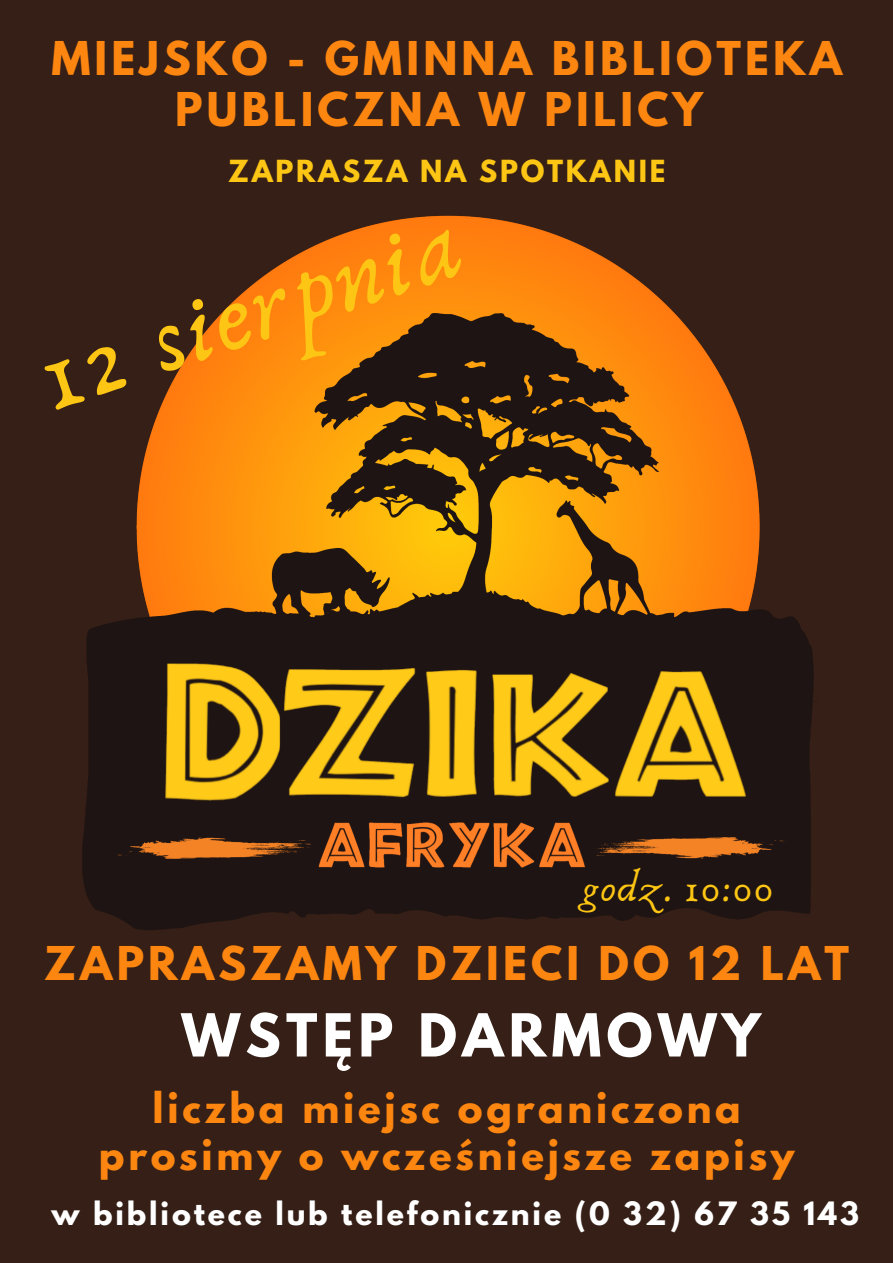
<style>
.page{position:relative;width:893px;height:1263px;background:#351f16}
.page>*{position:absolute;margin:0;border:0;box-sizing:border-box;transform-origin:0 0}
.t1{font:105.07px "Anaktoria";color:#fdc514}
.t2{font:700 52.5px "League Spartan";letter-spacing:.1em;color:#fff}
.t3{font:700 41.25px/51.2px "League Spartan";letter-spacing:.1em;color:#fd8611;text-align:center}
.t4{font:39.08px "Anaktoria";letter-spacing:.025em;color:#fdc514}
.t5{font:700 37.5px/46.7px "League Spartan";letter-spacing:.1em;color:#fd8611;text-align:center}
.t6{font:700 28.5px "League Spartan";letter-spacing:.1em;color:#fff}
.t7{font:700 27px "League Spartan";letter-spacing:.1em;color:#fdc514}
</style>
<div class="page">
<img style="left:82px;top:215px;width:732px;height:715px">
<p class="t3" style="left:51px;top:38px;width:792px">MIEJSKO - GMINNA BIBLIOTEKA<br>PUBLICZNA W PILICY</p>
<p class="t7" style="left:228px;top:158px;width:439px">ZAPRASZA NA SPOTKANIE</p>
<h1 class="t1" style="left:20px;top:317px;width:443px;rotate:-18deg">12 sierpnia</h1>
<p class="t4" style="left:583px;top:864px;width:192px">godz. 10:00</p>
<p class="t3" style="left:44px;top:943px;width:806px">ZAPRASZAMY DZIECI DO 12 LAT</p>
<p class="t2" style="left:181px;top:1009px;width:581px">WSTĘP DARMOWY</p>
<p class="t5" style="left:99px;top:1089px;width:697px">liczba miejsc ograniczona prosimy o wcześniejsze zapisy</p>
<p class="t6" style="left:51px;top:1199px;width:809px">w bibliotece lub telefonicznie (0 32) 67 35 143</p>
</div>
